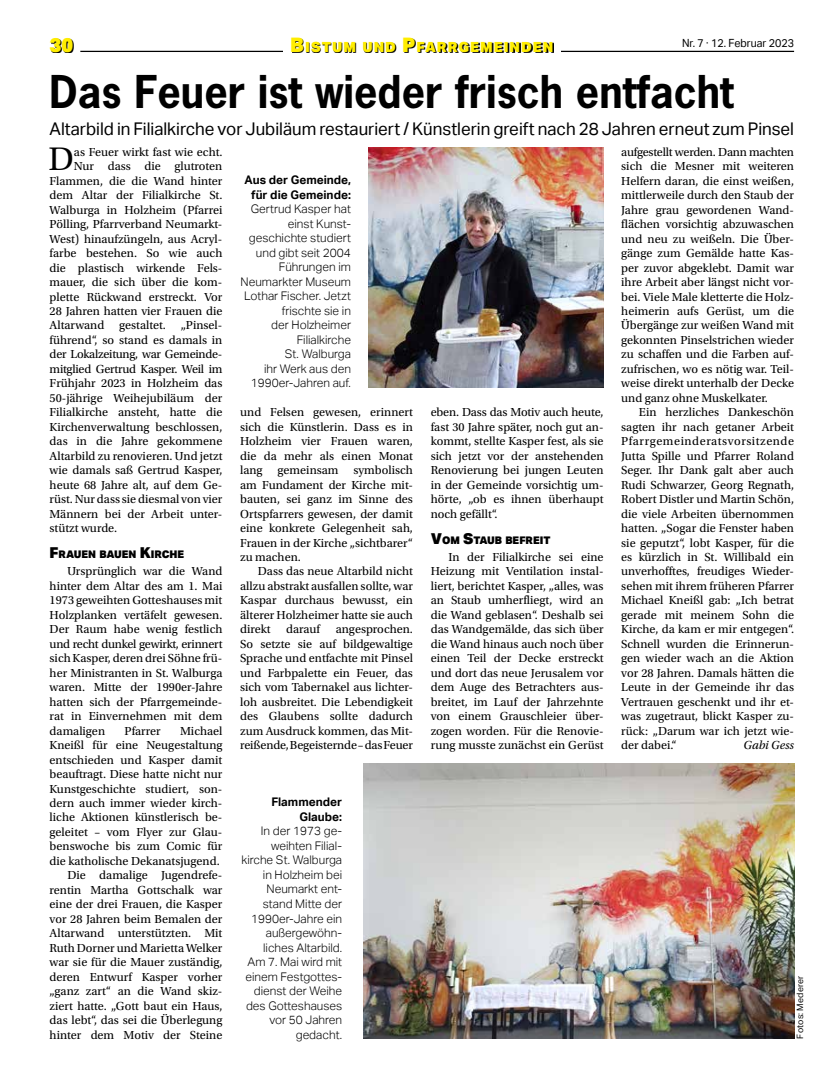
<style>
.page{position:relative;width:826px;height:1074px;background:#fff}
.page>*{position:absolute;margin:0;border:0;box-sizing:border-box;transform-origin:0 0}
.t1{font:700 42.5px "News Gothic Std";color:#000}
.t2{font:34.38px "Utopia Std";color:#000}
.t3{font:900 20px "Aktiv Grotesk";color:#ffed00}
.t4{font:900 20px "Aktiv Grotesk";color:#ffed00}
.t5{font:17.5px "Aktiv Grotesk";color:#000}
.t6{font:900 14px "Aktiv Grotesk";letter-spacing:.07em;color:#ffed00}
.t7{font:12.25px/14.5px "Utopia Std";color:#000;text-align:justify}
.t8{font:12.25px "Utopia Std";letter-spacing:-.02em;color:#000}
.t9{font:italic 12.25px "Utopia Std";color:#000}
.t10{font:300 11.88px/14.5px "Aktiv Grotesk";color:#000;text-align:right}
.t11{font:700 11.88px/14.5px "Aktiv Grotesk";color:#000;text-align:center}
.t12{font:11.25px "Aktiv Grotesk";color:#000;scale:.95 1}
.t13{font:900 10.5px "Aktiv Grotesk";color:#000}
.t14{font:8.75px "Aktiv Grotesk";letter-spacing:.025em;color:#000}
.s1{font-size:20px}
.s2{font-size:15px}
</style>
<div class="page">
<svg style="left:51px;top:39px;width:23px;height:14px"></svg>
<hr style="left:80px;top:51px;width:714px;height:1px;background:#000">
<div style="left:283px;top:37px;width:278px;height:18px;background:#fff"></div>
<svg style="left:292px;top:39px;width:262px;height:14px"></svg>
<img style="left:369px;top:148px;width:234px;height:239px">
<img style="left:364px;top:763px;width:430px;height:275px">
<p class="t6" style="left:305px;top:37px;width:250px">ISTUM UND <span class="s1">P</span>FARRGEMEINDEN</p>
<h1 class="t1" style="left:50px;top:63px;width:685px">Das Feuer ist wieder frisch entfacht</h1>
<h3 class="t5" style="left:50px;top:119px;width:746px">Altarbild in Filialkirche vor Jubiläum restauriert / Künstlerin greift nach 28 Jahren erneut zum Pinsel</h3>
<p class="t11" style="left:244px;top:173px;width:108px">Aus der Gemeinde, für die Gemeinde:</p>
<p class="t10" style="left:241px;top:202px;width:112px">Gertrud Kasper hat einst Kunst&shy;geschichte studiert und gibt seit 2004<br>Führungen im<br>Neumarkter Museum<br>Lothar Fischer. Jetzt frischte sie in<br>der Holzheimer<br>Filialkirche<br>St. Walburga<br>ihr Werk aus den<br>1990er-Jahren auf.</p>
<h3 class="t3" style="left:50px;top:31px;width:25px">30</h3>
<h3 class="t4" style="left:290px;top:31px;width:15px">B</h3>
<p class="t12" style="left:682px;top:36px;width:119px">Nr. 7 · 12. Februar 2023</p>
<h2 class="t2" style="left:48px;top:141px;width:27px">D</h2>
<p class="t7" style="left:74px;top:145px;width:150px">as Feuer wirkt fast wie echt.</p>
<p class="t7" style="left:621px;top:145px;width:174px">aufgestellt werden. Dann machten sich die Mesner mit weiteren Helfern daran, die einst weißen, mittlerweile durch den Staub der Jahre grau gewordenen Wand&shy;flächen vorsichtig abzuwaschen und neu zu weißeln. Die Über&shy;gänge zum Gemälde hatte Kas&shy;per zuvor abgeklebt. Damit war ihre Arbeit aber längst nicht vor&shy;bei. Viele Male kletterte die Holz&shy;heimerin aufs Gerüst, um die Übergänge zur weißen Wand mit gekonnten Pinselstrichen wieder zu schaffen und die Farben auf&shy;zufrischen, wo es nötig war. Teil&shy;weise direkt unterhalb der Decke und ganz ohne Muskelkater.</p>
<p class="t7" style="left:621px;top:405px;width:174px;text-indent:18px">Ein herzliches Dankeschön sagten ihr nach getaner Arbeit Pfarrgemeinderatsvorsitzende Jutta Spille und Pfarrer Roland Seger. Ihr Dank galt aber auch Rudi Schwarzer, Georg Regnath, Robert Distler und Martin Schön, die viele Arbeiten übernommen hatten. „Sogar die Fenster haben sie geputzt“, lobt Kasper, für die es kürzlich in St. Willibald ein unverhofftes, freudiges Wieder&shy;sehen mit ihrem früheren Pfarrer Michael Kneißl gab: „Ich betrat gerade mit meinem Sohn die Kirche, da kam er mir entgegen“.<br>Schnell wurden die Erinnerun&shy;gen wieder wach an die Aktion vor 28 Jahren. Damals hätten die Leute in der Gemeinde ihr das Vertrauen geschenkt und ihr et&shy;was zugetraut, blickt Kasper zu&shy;rück: „Darum war ich jetzt wie&shy;der dabei.“</p>
<p class="t7" style="left:74px;top:159px;width:150px">Nur dass die glutroten</p>
<p class="t7" style="left:50px;top:174px;width:174px">Flammen, die die Wand hinter</p>
<p class="t7" style="left:50px;top:188px;width:174px">dem Altar der Filialkirche St.</p>
<p class="t7" style="left:50px;top:203px;width:174px">Walburga in Holzheim (Pfarrei</p>
<p class="t7" style="left:50px;top:217px;width:174px">Pölling, Pfarrverband Neumarkt-</p>
<p class="t7" style="left:50px;top:232px;width:174px">West) hinaufzüngeln, aus Acryl-</p>
<p class="t7" style="left:50px;top:246px;width:174px">farbe bestehen. So wie auch</p>
<p class="t7" style="left:50px;top:260px;width:174px">die plastisch wirkende Fels-</p>
<p class="t7" style="left:50px;top:275px;width:174px">mauer, die sich über die kom-</p>
<p class="t7" style="left:50px;top:289px;width:174px">plette Rückwand erstreckt. Vor</p>
<p class="t7" style="left:50px;top:304px;width:174px">28 Jahren hatten vier Frauen die</p>
<p class="t7" style="left:50px;top:318px;width:174px">Altarwand gestaltet. „Pinsel-</p>
<p class="t7" style="left:50px;top:333px;width:174px">führend“, so stand es damals in</p>
<p class="t8" style="left:50px;top:348px;width:174px">der Lokalzeitung, war Gemeinde-</p>
<p class="t8" style="left:50px;top:362px;width:174px">mitglied Gertrud Kasper. Weil im</p>
<p class="t7" style="left:50px;top:376px;width:174px">Frühjahr 2023 in Holzheim das</p>
<p class="t7" style="left:50px;top:391px;width:174px">50-jährige Weihejubiläum der</p>
<p class="t7" style="left:50px;top:405px;width:174px">Filialkirche ansteht, hatte die</p>
<p class="t7" style="left:50px;top:420px;width:174px">Kirchenverwaltung beschlossen,</p>
<p class="t7" style="left:50px;top:434px;width:174px">das in die Jahre gekommene</p>
<p class="t7" style="left:50px;top:449px;width:174px">Altarbild zu renovieren. Und jetzt</p>
<p class="t7" style="left:50px;top:463px;width:174px">wie damals saß Gertrud Kasper,</p>
<p class="t7" style="left:50px;top:477px;width:174px">heute 68 Jahre alt, auf dem Ge-</p>
<p class="t7" style="left:50px;top:492px;width:174px">rüst. Nur dass sie diesmal von vier</p>
<p class="t7" style="left:50px;top:506px;width:174px">Männern bei der Arbeit unter-</p>
<p class="t7" style="left:50px;top:521px;width:69px">stützt wurde.</p>
<p class="t13" style="left:50px;top:548px;width:136px"><span class="s2">F</span>RAUEN BAUEN <span class="s2">K</span>IRCHE</p>
<p class="t7" style="left:50px;top:564px;width:174px;text-indent:18px">Ursprünglich war die Wand hinter dem Altar des am 1. Mai 1973 geweihten Gotteshauses mit Holzplanken vertäfelt gewesen.<br>Der Raum habe wenig festlich und recht dunkel gewirkt, erinnert sich Kasper, deren drei Söhne frü&shy;her Ministranten in St. Walburga waren. Mitte der 1990er-Jahre hatten sich der Pfarrgemeinde&shy;rat in Einvernehmen mit dem damaligen</p>
<p class="t7" style="left:240px;top:405px;width:174px">und Felsen gewesen, erinnert sich die Künstlerin. Dass es in Holzheim vier Frauen waren, die da mehr als einen Monat lang gemeinsam symbolisch am Fundament der Kirche mit&shy;bauten, sei ganz im Sinne des Ortspfarrers gewesen, der damit eine konkrete Gelegenheit sah, Frauen in der Kirche „sichtbarer“ zu machen.</p>
<p class="t7" style="left:240px;top:564px;width:174px;text-indent:18px">Dass das neue Altarbild nicht allzu abstrakt ausfallen sollte, war Kaspar durchaus bewusst, ein älterer Holzheimer hatte sie auch direkt</p>
<p class="t7" style="left:431px;top:405px;width:174px">eben. Dass das Motiv auch heute, fast 30 Jahre später, noch gut an&shy;kommt, stellte Kasper fest, als sie sich jetzt vor der anstehenden Renovierung bei jungen Leuten in der Gemeinde vorsichtig um&shy;hörte, „ob es ihnen überhaupt noch gefällt“.</p>
<p class="t13" style="left:431px;top:533px;width:121px"><span class="s2">V</span>OM <span class="s2">S</span>TAUB BEFREIT</p>
<p class="t7" style="left:431px;top:550px;width:174px;text-indent:18px">In der Filialkirche sei eine Heizung mit Ventilation instal&shy;liert, berichtet Kasper, „alles, was an Staub umherfliegt, wird an die Wand geblasen“. Deshalb sei das Wandgemälde, das sich über die Wand hinaus auch noch über einen Teil der Decke erstreckt und dort das neue Jerusalem vor dem Auge des Betrachters aus&shy;breitet, im Lauf der Jahrzehnte von einem Grauschleier über&shy;zogen worden. Für die Renovie&shy;rung musste zunächst ein Gerüst</p>
<p class="t7" style="left:240px;top:622px;width:174px;text-indent:96px">angesprochen.<br>So setzte sie auf bildgewaltige Sprache und entfachte mit Pinsel und Farbpalette ein Feuer, das sich vom Tabernakel aus lichter&shy;loh ausbreitet. Die Lebendigkeit des Glaubens sollte dadurch zum Ausdruck kommen, das Mit&shy;reißende, Begeisternde – das Feuer</p>
<p class="t7" style="left:286px;top:622px;width:35px">darauf</p>
<p class="t7" style="left:50px;top:723px;width:174px;text-align:right">Michael<br>Kneißl für eine Neugestaltung entschieden und Kasper damit beauftragt. Diese hatte nicht nur<br>Kunstgeschichte studiert, son&shy;dern auch immer wieder kirch&shy;liche Aktionen künstlerisch be&shy;geleitet – vom Flyer zur Glau&shy;benswoche bis zum Comic für die katholische Dekanatsjugend.<br>Die damalige Jugendrefe&shy;rentin Martha Gottschalk war eine der drei Frauen, die Kasper vor 28 Jahren beim Bemalen der<br>Altarwand unterstützten. Mit<br>Ruth Dorner und Marietta Welker war sie für die Mauer zuständig, deren Entwurf Kasper vorher „ganz zart“ an die Wand skiz&shy;ziert hatte. „Gott baut ein Haus, das lebt“, das sei die Überlegung hinter dem Motiv der Steine</p>
<p class="t7" style="left:125px;top:723px;width:38px">Pfarrer</p>
<p class="t9" style="left:743px;top:738px;width:52px">Gabi Gess</p>
<p class="t11" style="left:271px;top:795px;width:72px;text-align:right">Flammender<br>Glaube:</p>
<p class="t10" style="left:241px;top:824px;width:102px">In der 1973 ge&shy;weihten Filial&shy;kirche St. Walburga in Holzheim bei<br>Neumarkt ent&shy;stand Mitte der<br>1990er-Jahre ein außergewöhn&shy;liches Altarbild.<br>Am 7. Mai wird mit einem Festgottes&shy;dienst der Weihe des Gotteshauses vor 50 Jahren gedacht.</p>
<p class="t14" style="left:794px;top:1038px;width:65px;rotate:-90deg">Fotos: Mederer</p>
</div>
